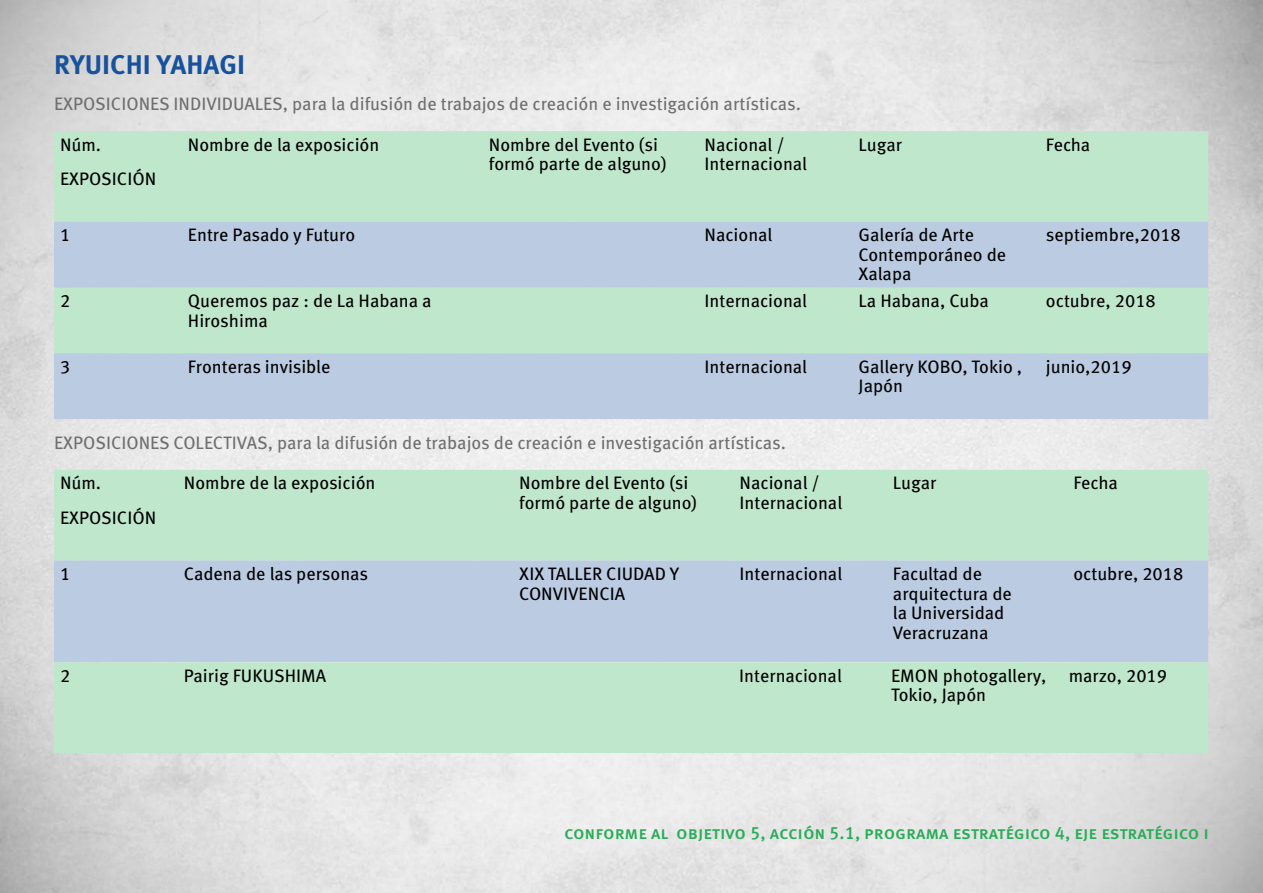
<style>
.page{position:relative;width:1263px;height:893px;background:#fff}
.page>*{position:absolute;margin:0;border:0;box-sizing:border-box;transform-origin:0 0}
.t1{font:700 27px "Meta Pro";color:#18529d}
.t2{font:18px/19.5px "Meta Pro";color:#000}
.t3{font:18px "Meta Pro";color:#706f6f}
.t4{font:500 18px "Meta Pro";letter-spacing:-.005em;color:#28ad56}
</style>
<div class="page">
<div style="left:54px;top:131px;width:1154px;height:91px;background:#bee7cc"></div>
<svg style="left:54px;top:222px;width:1154px;height:197px;background:#bbd4da"></svg>
<div style="left:54px;top:470px;width:1154px;height:91px;background:#bee7cc"></div>
<div style="left:54px;top:561px;width:1154px;height:101px;background:#bacbe2"></div>
<div style="left:54px;top:662px;width:1154px;height:91px;background:#bee7cc"></div>
<h1 class="t1" style="left:54px;top:48px;width:192px">RYUICHI YAHAGI</h1>
<p class="t3" style="left:54px;top:92px;width:749px">EXPOSICIONES INDIVIDUALES, para la difusión de trabajos de creación e investigación artísticas.</p>
<p class="t2" style="left:60px;top:128px;width:98px;line-height:34.5px">Núm.<br>EXPOSICIÓN</p>
<p class="t2" style="left:188px;top:135px;width:193px">Nombre de la exposición</p>
<p class="t2" style="left:489px;top:135px;width:179px">Nombre del Evento (si formó parte de alguno)</p>
<p class="t2" style="left:704px;top:135px;width:104px">Nacional /<br>Internacional</p>
<p class="t2" style="left:858px;top:135px;width:45px">Lugar</p>
<p class="t2" style="left:1046px;top:135px;width:46px">Fecha</p>
<p class="t2" style="left:60px;top:226px;width:12px">1</p>
<p class="t2" style="left:188px;top:226px;width:169px">Entre Pasado y Futuro</p>
<p class="t2" style="left:704px;top:226px;width:69px">Nacional</p>
<p class="t2" style="left:858px;top:226px;width:149px">Galería de Arte<br>Contemporáneo de<br>Xalapa</p>
<p class="t2" style="left:1046px;top:226px;width:136px">septiembre,2018</p>
<p class="t2" style="left:60px;top:292px;width:12px">2</p>
<p class="t2" style="left:188px;top:292px;width:245px">Queremos paz : de La Habana a<br>Hiroshima</p>
<p class="t2" style="left:704px;top:292px;width:104px">Internacional</p>
<p class="t2" style="left:858px;top:292px;width:132px">La Habana, Cuba</p>
<p class="t2" style="left:1046px;top:292px;width:111px">octubre, 2018</p>
<p class="t2" style="left:60px;top:357px;width:12px">3</p>
<p class="t2" style="left:188px;top:357px;width:144px">Fronteras invisible</p>
<p class="t2" style="left:704px;top:357px;width:104px">Internacional</p>
<p class="t2" style="left:858px;top:357px;width:165px">Gallery KOBO, Tokio ,<br>Japón</p>
<p class="t2" style="left:1046px;top:357px;width:87px">junio,2019</p>
<p class="t3" style="left:54px;top:431px;width:733px">EXPOSICIONES COLECTIVAS, para la difusión de trabajos de creación e investigación artísticas.</p>
<p class="t2" style="left:60px;top:466px;width:98px;line-height:34.5px">Núm.<br>EXPOSICIÓN</p>
<p class="t2" style="left:184px;top:474px;width:193px">Nombre de la exposición</p>
<p class="t2" style="left:519px;top:474px;width:179px">Nombre del Evento (si formó parte de alguno)</p>
<p class="t2" style="left:740px;top:474px;width:104px">Nacional /<br>Internacional</p>
<p class="t2" style="left:893px;top:474px;width:45px">Lugar</p>
<p class="t2" style="left:1073px;top:474px;width:46px">Fecha</p>
<p class="t2" style="left:60px;top:565px;width:12px">1</p>
<p class="t2" style="left:184px;top:565px;width:186px">Cadena de las personas</p>
<p class="t2" style="left:519px;top:565px;width:161px">XIX TALLER CIUDAD Y<br>CONVIVENCIA</p>
<p class="t2" style="left:740px;top:565px;width:104px">Internacional</p>
<p class="t2" style="left:893px;top:565px;width:120px">Facultad de arquitectura de la Universidad<br>Veracruzana</p>
<p class="t2" style="left:1073px;top:565px;width:111px">octubre, 2018</p>
<p class="t2" style="left:60px;top:666px;width:12px">2</p>
<p class="t2" style="left:184px;top:666px;width:144px">Pairig FUKUSHIMA</p>
<p class="t2" style="left:739px;top:666px;width:104px">Internacional</p>
<p class="t2" style="left:891px;top:666px;width:157px">EMON photogallery,<br>Tokio, Japón</p>
<p class="t2" style="left:1069px;top:666px;width:100px">marzo, 2019</p>
<p class="t4" style="left:564px;top:821px;width:643px">Conforme al Objetivo 5, Acc ión 5.1, Programa estratégico 4, Eje estratégico I</p>
</div>
